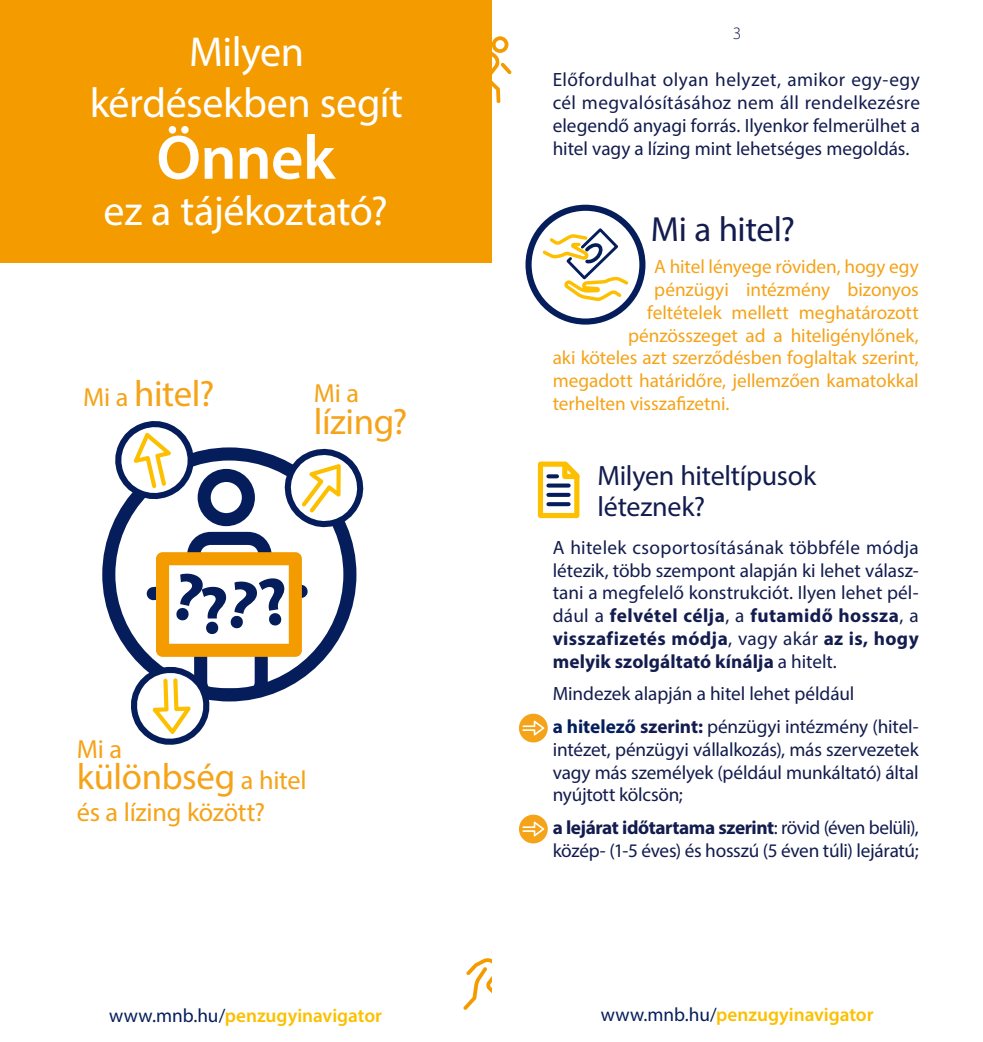
<style>
.page{position:relative;width:983px;height:1042px;background:#fff}
.page>*{position:absolute;margin:0;border:0;box-sizing:border-box;transform-origin:0 0}
.t1{font:600 63px "Myriad Pro";letter-spacing:-.01em;color:#fff}
.t2{font:42px/50.4px "Myriad Pro";letter-spacing:-.01em;color:#fff;text-align:center}
.t3{font:36.75px "Myriad Pro";letter-spacing:-.01em;color:#f5a318}
.t4{font:35px "Myriad Pro";letter-spacing:-.01em;color:#131c4e}
.t5{font:28px/30.8px "Myriad Pro";letter-spacing:-.01em;color:#131c4e}
.t6{font:26.25px "Myriad Pro";letter-spacing:-.01em;color:#f5a318}
.P1{font:19.25px/22.8px "Myriad Pro";letter-spacing:-.005em;color:#131c4e;text-align:justify}
.P_vilagos{font:19.25px "Myriad Pro";color:#f5a318}
.t7{font:600 19.25px "Myriad Pro";letter-spacing:-.005em;color:#fcc000}
.t8{font:300 17.5px "Myriad Pro";color:#131c4e}
.s1{font-size:26.25px}
.s2{font-weight:700}
.s3{font-weight:700;color:#051e5b}
.s4{font-weight:400;color:#051e5b}
</style>
<div class="page">
<svg style="left:491px;top:36px;width:20px;height:67px"></svg>
<svg style="left:463px;top:958px;width:28px;height:52px"></svg>
<svg style="left:539px;top:226px;width:92px;height:77px"></svg>
<div style="left:525px;top:205px;width:120px;height:120px;border:6px solid #051e5b;border-radius:50%"></div>
<svg style="left:537px;top:461px;width:43px;height:57px"></svg>
<svg style="left:548px;top:483px;width:20px;height:4px"></svg>
<svg style="left:548px;top:493px;width:20px;height:4px"></svg>
<svg style="left:548px;top:502px;width:20px;height:4px"></svg>
<div style="left:519px;top:714px;width:28px;height:28px;background:#f5a318;border-radius:50%"></div>
<svg style="left:522px;top:720px;width:22px;height:15px"></svg>
<div style="left:519px;top:814px;width:28px;height:29px;background:#f5a318;border-radius:50%"></div>
<svg style="left:522px;top:821px;width:22px;height:15px"></svg>
<div style="left:0;top:0;width:491px;height:263px;background:#f49b00"></div>
<svg style="left:102px;top:534px;width:7px;height:81px"></svg>
<svg style="left:109px;top:421px;width:255px;height:324px"></svg>
<p class="t2" style="left:90px;top:26px;width:315px">Milyen kérdésekben segít</p>
<p class="t1" style="left:156px;top:117px;width:180px">Önnek</p>
<p class="t2" style="left:104px;top:185px;width:286px">ez a tájékoztató?</p>
<p class="t3" style="left:83px;top:371px;width:133px"><span class="s1">Mi a</span> hitel?</p>
<p class="t6" style="left:314px;top:377px;width:47px">Mi a</p>
<p class="t3" style="left:314px;top:399px;width:95px">lízing?</p>
<p class="t6" style="left:77px;top:732px;width:47px">Mi a</p>
<p class="t3" style="left:77px;top:754px;width:231px">különbség <span class="s1">a hitel</span></p>
<p class="t6" style="left:77px;top:795px;width:190px">és a lízing között?</p>
<p class="t8" style="left:732px;top:23px;width:10px">3</p>
<p class="P1" style="left:552px;top:68px;width:369px">Előfordulhat olyan helyzet, amikor egy-egy cél megvalósításához nem áll rendelkezésre elegendő anyagi forrás. Ilyenkor felmerülhet a hitel vagy a lízing mint lehetséges megoldás.</p>
<h1 class="t4" style="left:650px;top:207px;width:146px">Mi a hitel?</h1>
<p class="P_vilagos" style="left:654px;top:255px;width:266px">A hitel lényege röviden, hogy egy</p>
<p class="P_vilagos" style="left:654px;top:278px;width:266px">pénzügyi intézmény bizonyos</p>
<p class="P_vilagos" style="left:647px;top:301px;width:273px">feltételek mellett meghatározott</p>
<p class="P_vilagos" style="left:628px;top:323px;width:292px">pénzösszeget ad a hiteligénylőnek,</p>
<p class="P_vilagos" style="left:552px;top:346px;width:367px">aki köteles azt szerződésben foglaltak szerint,</p>
<p class="P_vilagos" style="left:552px;top:369px;width:367px">megadott határidőre, jellemzően kamatokkal</p>
<p class="P_vilagos" style="left:552px;top:392px;width:178px">terhelten visszafizetni.</p>
<h2 class="t5" style="left:597px;top:460px;width:220px">Milyen hiteltípusok léteznek?</h2>
<p class="P1" style="left:552px;top:536px;width:367px">A hitelek csoportosításának többféle módja létezik, több szempont alapján ki lehet válasz&shy;tani a megfelelő konstrukciót. Ilyen lehet pél&shy;dául a <span class="s2">felvétel célja</span>, a <span class="s2">futamidő hossza</span>, a <span class="s2">visszafizetés módja</span>, vagy akár <span class="s2">az is, hogy melyik szolgáltató kínálja</span> a hitelt.</p>
<p class="P1" style="left:552px;top:682px;width:303px">Mindezek alapján a hitel lehet például</p>
<p class="P1" style="left:552px;top:715px;width:367px"><span class="s3">a hitelező</span> <span class="s2">szerint:</span> pénzügyi intézmény (hitel&shy;intézet, pénzügyi vállalkozás), más szervezetek vagy más személyek (például munkáltató) által nyújtott kölcsön;</p>
<p class="P1" style="left:552px;top:816px;width:367px"><span class="s2">a lejárat időtartama szerint</span>: rövid (éven belüli), közép- (1-5 éves) és hosszú (5 éven túli) lejáratú;</p>
<p class="t7" style="left:109px;top:1003px;width:274px"><span class="s4">www.mnb.hu/</span>penzugyinavigator</p>
<p class="t7" style="left:600px;top:1002px;width:274px"><span class="s4">www.mnb.hu/</span>penzugyinavigator</p>
</div>
